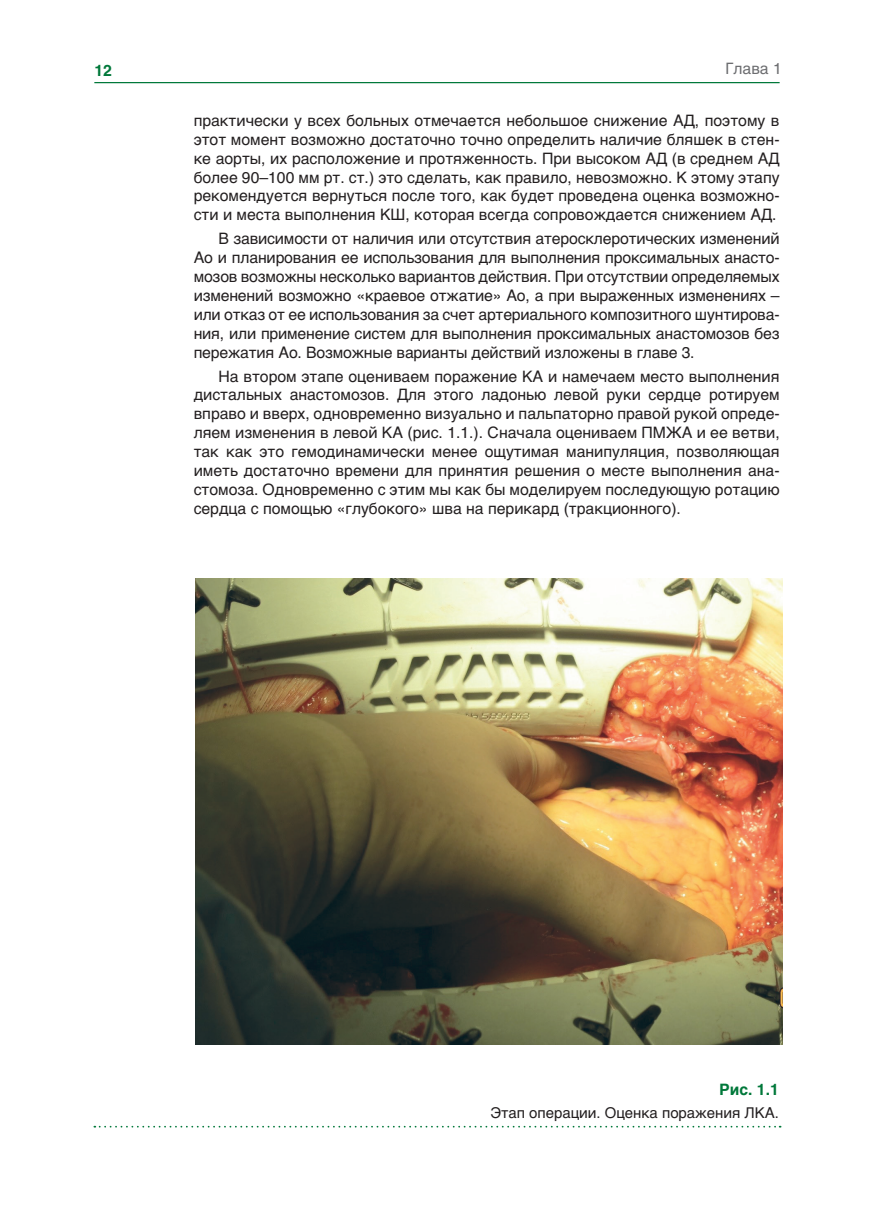
<style>
.page{position:relative;width:874px;height:1221px;background:#fff}
.page>*{position:absolute;margin:0;border:0;box-sizing:border-box;transform-origin:0 0}
.text_body{font:15.75px/18.9px "Helvetica";color:#231f20;text-align:justify}
.Подпись_к_рис{font:700 15.75px "Helvetica";color:#00783a}
.t1{font:15.75px "Helvetica";color:#6c6d70}
.Подпись_к_рис-2{font:14.88px "Helvetica";color:#231f20}
</style>
<div class="page">
<hr style="left:94px;top:82px;width:685px;height:1px;background:#00783a">
<img style="left:195px;top:578px;width:587px;height:466px">
<svg style="left:94px;top:1125px;width:686px;height:2px"></svg>
<p class="Подпись_к_рис" style="left:94px;top:58px;width:19px">12</p>
<p class="t1" style="left:725px;top:57px;width:58px">Глава 1</p>
<p class="text_body" style="left:193px;top:111px;width:587px">практически у всех больных отмечается небольшое снижение АД, поэтому в этот момент возможно достаточно точно определить наличие бляшек в стен&shy;ке аорты, их расположение и протяженность. При высоком АД (в среднем АД более 90–100 мм рт. ст.) это сделать, как правило, невозможно. К этому этапу рекомендуется вернуться после того, как будет проведена оценка возможно&shy;сти и места выполнения КШ, которая всегда сопровождается снижением АД.</p>
<p class="text_body" style="left:193px;top:230px;width:587px;text-indent:25px">В зависимости от наличия или отсутствия атеросклеротических изменений Ао и планирования ее использования для выполнения проксимальных анасто&shy;мозов возможны несколько вариантов действия. При отсутствии определяемых изменений возможно «краевое отжатие» Ао, а при выраженных изменениях – или отказ от ее использования за счет артериального композитного шунтирова&shy;ния, или применение систем для выполнения проксимальных анастомозов без пережатия Ао. Возможные варианты действий изложены в главе 3.</p>
<p class="text_body" style="left:193px;top:367px;width:587px;text-indent:25px">На втором этапе оцениваем поражение КА и намечаем место выполнения дистальных анастомозов. Для этого ладонью левой руки сердце ротируем вправо и вверх, одновременно визуально и пальпаторно правой рукой опреде&shy;ляем изменения в левой КА (рис. 1.1.). Сначала оцениваем ПМЖА и ее ветви, так как это гемодинамически менее ощутимая манипуляция, позволяющая иметь достаточно времени для принятия решения о месте выполнения ана&shy;стомоза. Одновременно с этим мы как бы моделируем последующую ротацию сердца с помощью «глубокого» шва на перикард (тракционного).</p>
<p class="Подпись_к_рис" style="left:719px;top:1076px;width:61px">Рис. 1.1</p>
<p class="Подпись_к_рис-2" style="left:490px;top:1101px;width:290px">Этап операции. Оценка поражения ЛКА.</p>
</div>
